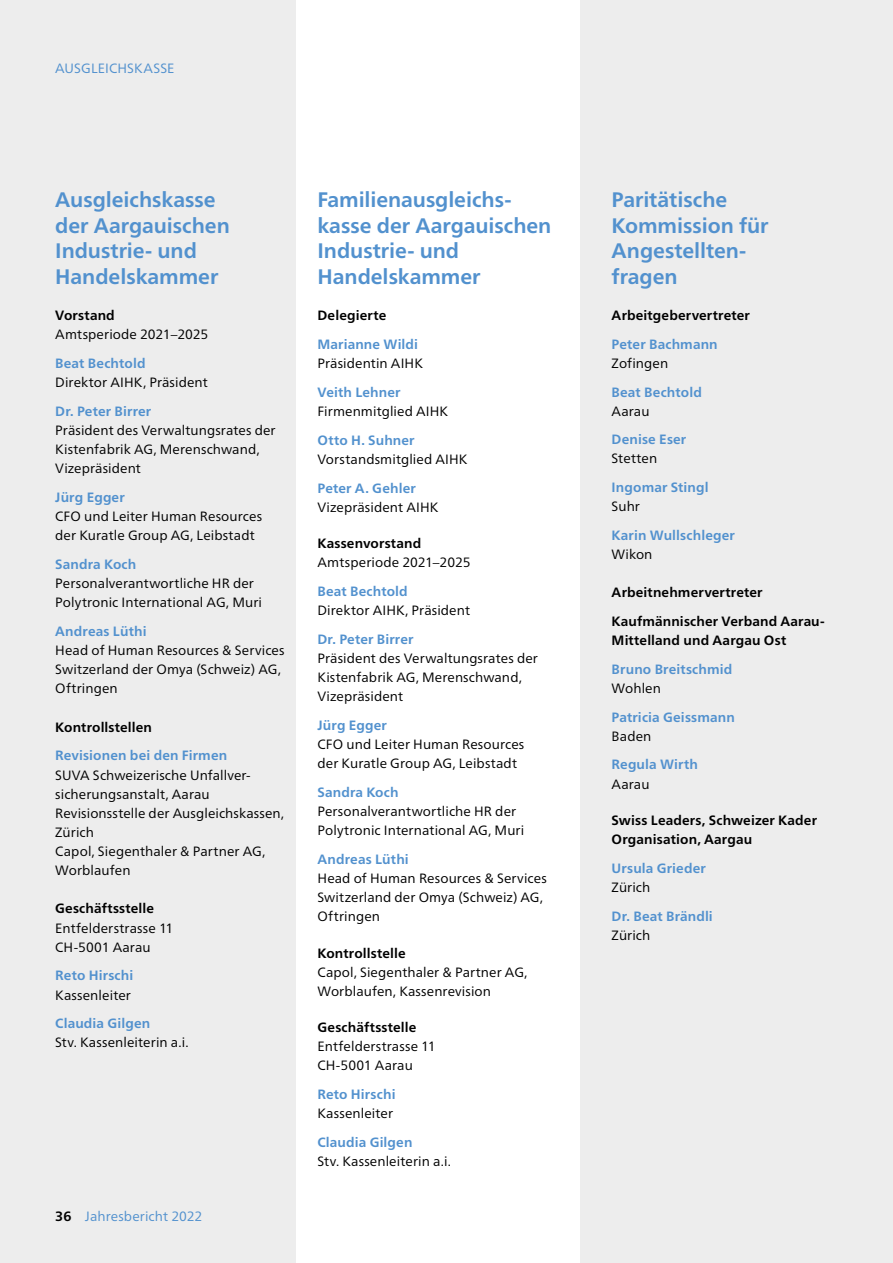
<style>
.page{position:relative;width:893px;height:1263px;background:#ededed}
.page>*{position:absolute;margin:0;border:0;box-sizing:border-box;transform-origin:0 0}
.t1{font:700 21px/25.5px "Frutiger Neue LT Pro";letter-spacing:-.005em;color:#5291ce}
.t2{font:13.5px/19.2px "Frutiger Neue LT Pro";letter-spacing:.005em;color:#000}
.t3{font:700 13.5px "Frutiger Neue LT Pro";letter-spacing:.01em;color:#5291ce}
.t4{font:700 13.5px/28.7px "Frutiger Neue LT Pro";letter-spacing:.01em;color:#000}
.t5{font:13.5px "Frutiger Neue LT Pro";letter-spacing:.005em;color:#5291ce}
.s1{font-weight:700;color:#000}
</style>
<div class="page">
<div style="left:296px;top:0;width:284px;height:1263px;background:#fff"></div>
<p class="t5" style="left:55px;top:60px;width:121px">AUSGLEICHSKASSE</p>
<h1 class="t1" style="left:55px;top:187px;width:176px">Ausgleichskasse der Aargauischen<br>Industrie- und<br>Handelskammer</h1>
<p class="t4" style="left:55px;top:301px;width:61px">Vorstand</p>
<p class="t2" style="left:55px;top:325px;width:154px">Amtsperiode 2021–2025</p>
<p class="t3" style="left:55px;top:355px;width:92px">Beat Bechtold</p>
<p class="t2" style="left:55px;top:373px;width:154px">Direktor AIHK, Präsident</p>
<p class="t3" style="left:55px;top:403px;width:97px">Dr. Peter Birrer</p>
<p class="t2" style="left:55px;top:421px;width:222px">Präsident des Verwaltungsrates der<br>Kistenfabrik AG, Merenschwand,<br>Vizepräsident</p>
<p class="t3" style="left:55px;top:489px;width:71px">Jürg Egger</p>
<p class="t2" style="left:55px;top:507px;width:208px">CFO und Leiter Human Resources der Kuratle Group AG, Leibstadt</p>
<p class="t3" style="left:55px;top:556px;width:83px">Sandra Koch</p>
<p class="t2" style="left:55px;top:574px;width:208px">Personalverantwortliche HR der<br>Polytronic International AG, Muri</p>
<p class="t3" style="left:55px;top:623px;width:93px">Andreas Lüthi</p>
<p class="t2" style="left:55px;top:641px;width:231px">Head of Human Resources &amp; Services<br>Switzerland der Omya (Schweiz) AG,<br>Oftringen</p>
<p class="t4" style="left:55px;top:712px;width:98px">Kontrollstellen</p>
<p class="t3" style="left:55px;top:748px;width:174px">Revisionen bei den Firmen</p>
<p class="t2" style="left:55px;top:765px;width:230px">SUVA Schweizerische Unfallver&shy;sicherungsanstalt, Aarau<br>Revisionsstelle der Ausgleichskassen,<br>Zürich<br>Capol, Siegenthaler &amp; Partner AG,<br>Worblaufen</p>
<p class="t4" style="left:55px;top:894px;width:100px">Geschäftsstelle</p>
<p class="t2" style="left:55px;top:918px;width:120px">Entfelderstrasse 11<br>CH-5001 Aarau</p>
<p class="t3" style="left:55px;top:968px;width:80px">Reto Hirschi</p>
<p class="t2" style="left:55px;top:985px;width:77px">Kassenleiter</p>
<p class="t3" style="left:55px;top:1015px;width:96px">Claudia Gilgen</p>
<p class="t2" style="left:55px;top:1033px;width:135px">Stv. Kassenleiterin a.i.</p>
<p class="t5" style="left:55px;top:1208px;width:149px"><span class="s1">36</span> Jahresbericht 2022</p>
<h1 class="t1" style="left:317px;top:187px;width:235px">Familienausgleichs&shy;kasse der Aargauischen<br>Industrie- und<br>Handelskammer</h1>
<p class="t4" style="left:317px;top:301px;width:70px">Delegierte</p>
<p class="t3" style="left:317px;top:336px;width:102px">Marianne Wildi</p>
<p class="t2" style="left:317px;top:354px;width:107px">Präsidentin AIHK</p>
<p class="t3" style="left:317px;top:384px;width:85px">Veith Lehner</p>
<p class="t2" style="left:317px;top:401px;width:132px">Firmenmitglied AIHK</p>
<p class="t3" style="left:317px;top:432px;width:99px">Otto H. Suhner</p>
<p class="t2" style="left:317px;top:449px;width:152px">Vorstandsmitglied AIHK</p>
<p class="t3" style="left:317px;top:480px;width:100px">Peter A. Gehler</p>
<p class="t2" style="left:317px;top:497px;width:123px">Vizepräsident AIHK</p>
<p class="t4" style="left:317px;top:529px;width:105px">Kassenvorstand</p>
<p class="t2" style="left:317px;top:553px;width:154px">Amtsperiode 2021–2025</p>
<p class="t3" style="left:317px;top:583px;width:92px">Beat Bechtold</p>
<p class="t2" style="left:317px;top:600px;width:154px">Direktor AIHK, Präsident</p>
<p class="t3" style="left:317px;top:631px;width:97px">Dr. Peter Birrer</p>
<p class="t2" style="left:317px;top:648px;width:222px">Präsident des Verwaltungsrates der<br>Kistenfabrik AG, Merenschwand,<br>Vizepräsident</p>
<p class="t3" style="left:317px;top:717px;width:71px">Jürg Egger</p>
<p class="t2" style="left:317px;top:734px;width:208px">CFO und Leiter Human Resources der Kuratle Group AG, Leibstadt</p>
<p class="t3" style="left:317px;top:784px;width:83px">Sandra Koch</p>
<p class="t2" style="left:317px;top:801px;width:208px">Personalverantwortliche HR der<br>Polytronic International AG, Muri</p>
<p class="t3" style="left:317px;top:851px;width:93px">Andreas Lüthi</p>
<p class="t2" style="left:317px;top:868px;width:231px">Head of Human Resources &amp; Services<br>Switzerland der Omya (Schweiz) AG,<br>Oftringen</p>
<p class="t4" style="left:317px;top:938px;width:90px">Kontrollstelle</p>
<p class="t2" style="left:317px;top:962px;width:211px">Capol, Siegenthaler &amp; Partner AG,<br>Worblaufen, Kassenrevision</p>
<p class="t4" style="left:317px;top:1013px;width:100px">Geschäftsstelle</p>
<p class="t2" style="left:317px;top:1037px;width:120px">Entfelderstrasse 11<br>CH-5001 Aarau</p>
<p class="t3" style="left:317px;top:1086px;width:80px">Reto Hirschi</p>
<p class="t2" style="left:317px;top:1104px;width:77px">Kassenleiter</p>
<p class="t3" style="left:317px;top:1134px;width:96px">Claudia Gilgen</p>
<p class="t2" style="left:317px;top:1152px;width:135px">Stv. Kassenleiterin a.i.</p>
<h1 class="t1" style="left:612px;top:187px;width:158px">Paritätische<br>Kommission für<br>Angestellten&shy;fragen</h1>
<p class="t4" style="left:612px;top:301px;width:140px">Arbeitgebervertreter</p>
<p class="t3" style="left:612px;top:336px;width:108px">Peter Bachmann</p>
<p class="t2" style="left:612px;top:354px;width:58px">Zofingen</p>
<p class="t3" style="left:612px;top:384px;width:92px">Beat Bechtold</p>
<p class="t2" style="left:612px;top:401px;width:39px">Aarau</p>
<p class="t3" style="left:612px;top:431px;width:76px">Denise Eser</p>
<p class="t2" style="left:612px;top:449px;width:47px">Stetten</p>
<p class="t3" style="left:612px;top:479px;width:98px">Ingomar Stingl</p>
<p class="t2" style="left:612px;top:497px;width:30px">Suhr</p>
<p class="t3" style="left:612px;top:527px;width:125px">Karin Wullschleger</p>
<p class="t2" style="left:612px;top:544px;width:42px">Wikon</p>
<p class="t4" style="left:612px;top:578px;width:215px">Arbeitnehmervertreter<br>Kaufmännischer Verband Aarau-</p>
<p class="t4" style="left:612px;top:626px;width:176px">Mittelland und Aargau Ost</p>
<p class="t3" style="left:612px;top:661px;width:122px">Bruno Breitschmid</p>
<p class="t2" style="left:612px;top:678px;width:51px">Wohlen</p>
<p class="t3" style="left:612px;top:709px;width:125px">Patricia Geissmann</p>
<p class="t2" style="left:612px;top:726px;width:41px">Baden</p>
<p class="t3" style="left:612px;top:757px;width:88px">Regula Wirth</p>
<p class="t2" style="left:612px;top:774px;width:39px">Aarau</p>
<p class="t4" style="left:612px;top:810px;width:207px;line-height:19.2px">Swiss Leaders, Schweizer Kader<br>Organisation, Aargau</p>
<p class="t3" style="left:612px;top:860px;width:96px">Ursula Grieder</p>
<p class="t2" style="left:612px;top:877px;width:40px">Zürich</p>
<p class="t3" style="left:612px;top:908px;width:103px">Dr. Beat Brändli</p>
<p class="t2" style="left:612px;top:925px;width:40px">Zürich</p>
</div>
